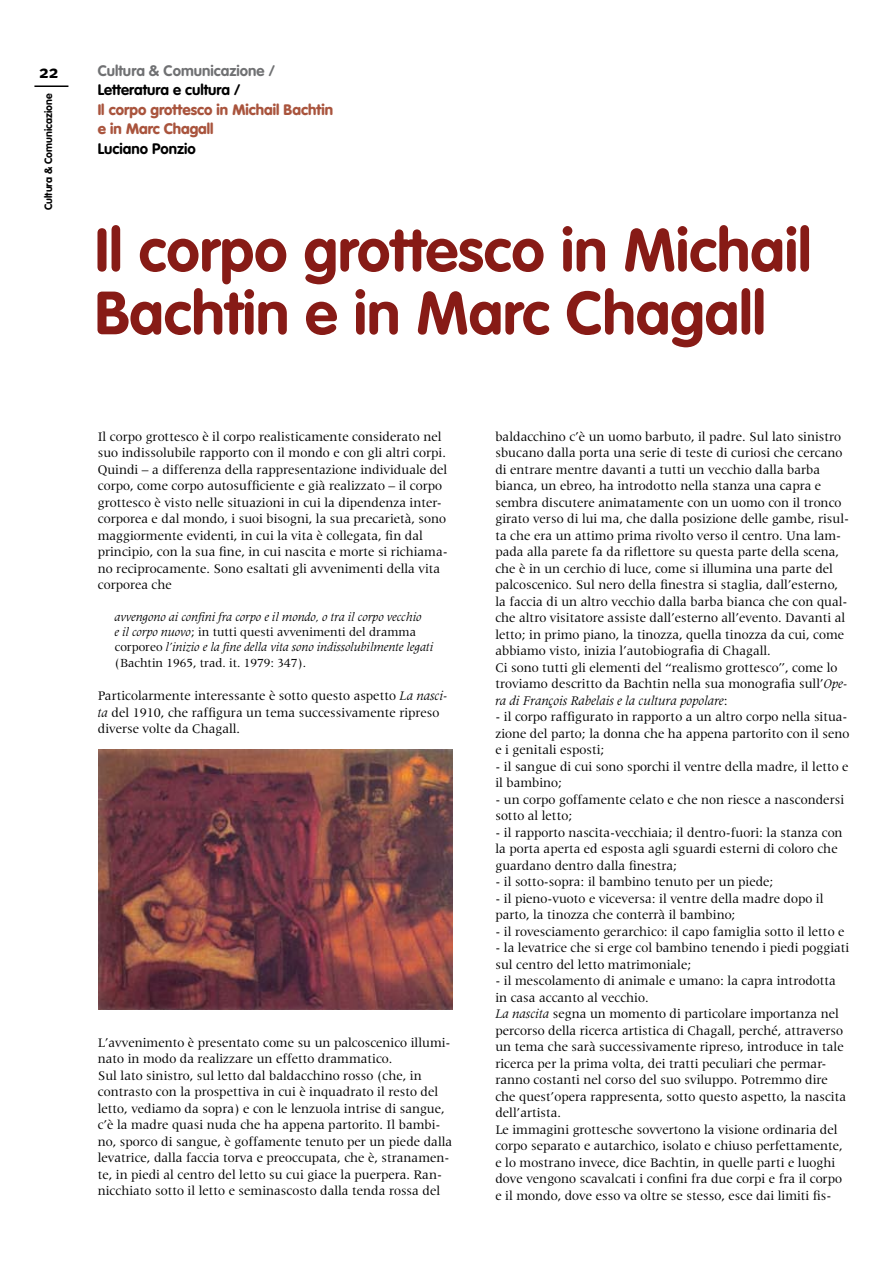
<style>
.page{position:relative;width:893px;height:1263px;background:#fff}
.page>*{position:absolute;margin:0;border:0;box-sizing:border-box;transform-origin:0 0}
.t1{font:700 60px/63px "VAG Rounded";color:#871b16}
.t2{font:700 18px "Meta Plus";color:#000}
.t3{font:900 15px/19.5px "VAG Rounded";color:#a9543d}
.t4{font:700 15px "VAG Rounded";color:#000}
.t5{font:700 15px "VAG Rounded";color:#707173}
.t6{font:13.5px/16.5px "Latin 725 BT";color:#000}
.t7{font:italic 12.75px/15px "Latin 725 BT";color:#000}
.t8{font:12.75px "Latin 725 BT";color:#000}
.t9{font:700 10.5px "VAG Rounded";color:#000}
.s1{font-style:normal}
.s2{font-style:italic}
</style>
<div class="page">
<hr style="left:34px;top:85px;width:34px;height:2px;background:#000">
<img style="left:98px;top:749px;width:354px;height:260px">
<h2 class="t2" style="left:39px;top:61px;width:21px">22</h2>
<p class="t5" style="left:98px;top:61px;width:179px">Cultura &amp; Comunicazione /</p>
<p class="t4" style="left:98px;top:81px;width:144px">Letteratura e cultura /</p>
<p class="t3" style="left:98px;top:99px;width:237px">Il corpo grottesco in Michail Bachtin e in Marc Chagall</p>
<p class="t4" style="left:98px;top:139px;width:100px">Luciano Ponzio</p>
<p class="t9" style="left:42px;top:210px;width:118px;rotate:-90deg">Cultura &amp; Comunicazione</p>
<h1 class="t1" style="left:95px;top:218px;width:718px">Il corpo grottesco in Michail<br>Bachtin e in Marc Chagall</h1>
<p class="t6" style="left:98px;top:428px;width:351px">Il corpo grottesco è il corpo realisticamente considerato nel suo indissolubile rapporto con il mondo e con gli altri corpi.<br>Quindi – a differenza della rappresentazione individuale del corpo, come corpo autosufficiente e già realizzato – il corpo grottesco è visto nelle situazioni in cui la dipendenza inter&shy;corporea e dal mondo, i suoi bisogni, la sua precarietà, sono maggiormente evidenti, in cui la vita è collegata, fin dal principio, con la sua fine, in cui nascita e morte si richiama&shy;no reciprocamente. Sono esaltati gli avvenimenti della vita corporea che</p>
<p class="t7" style="left:115px;top:609px;width:320px">avvengono ai confini fra corpo e il mondo, o tra il corpo vecchio<br>e il corpo nuovo<span class="s1">; in tutti questi avvenimenti del dramma corporeo</span> l’inizio e la fine della vita sono indissolubilmente legati</p>
<p class="t8" style="left:115px;top:656px;width:193px">(Bachtin 1965, trad. it. 1979: 347).</p>
<p class="t6" style="left:98px;top:688px;width:351px">Particolarmente interessante è sotto questo aspetto <span class="s2">La nasci&shy;ta</span> del 1910, che raffigura un tema successivamente ripreso diverse volte da Chagall.</p>
<p class="t6" style="left:98px;top:1034px;width:356px">L’avvenimento è presentato come su un palcoscenico illumi&shy;nato in modo da realizzare un effetto drammatico.<br>Sul lato sinistro, sul letto dal baldacchino rosso (che, in contrasto con la prospettiva in cui è inquadrato il resto del letto, vediamo da sopra) e con le lenzuola intrise di sangue, c’è la madre quasi nuda che ha appena partorito. Il bambi&shy;no, sporco di sangue, è goffamente tenuto per un piede dalla levatrice, dalla faccia torva e preoccupata, che è, stranamen&shy;te, in piedi al centro del letto su cui giace la puerpera. Ran&shy;nicchiato sotto il letto e seminascosto dalla tenda rossa del</p>
<p class="t6" style="left:495px;top:428px;width:355px">baldacchino c’è un uomo barbuto, il padre. Sul lato sinistro sbucano dalla porta una serie di teste di curiosi che cercano di entrare mentre davanti a tutti un vecchio dalla barba bianca, un ebreo, ha introdotto nella stanza una capra e sembra discutere animatamente con un uomo con il tronco girato verso di lui ma, che dalla posizione delle gambe, risul&shy;ta che era un attimo prima rivolto verso il centro. Una lam&shy;pada alla parete fa da riflettore su questa parte della scena, che è in un cerchio di luce, come si illumina una parte del palcoscenico. Sul nero della finestra si staglia, dall’esterno, la faccia di un altro vecchio dalla barba bianca che con qual&shy;che altro visitatore assiste dall’esterno all’evento. Davanti al letto; in primo piano, la tinozza, quella tinozza da cui, come abbiamo visto, inizia l’autobiografia di Chagall.<br>Ci sono tutti gli elementi del “realismo grottesco”, come lo troviamo descritto da Bachtin nella sua monografia sull’<span class="s2">Ope&shy;ra di François Rabelais e la cultura popolare</span>:</p>
<p class="t6" style="left:495px;top:709px;width:355px">- il corpo raffigurato in rapporto a un altro corpo nella situa&shy;zione del parto; la donna che ha appena partorito con il seno e i genitali esposti;</p>
<p class="t6" style="left:495px;top:758px;width:355px">- il sangue di cui sono sporchi il ventre della madre, il letto e il bambino;</p>
<p class="t6" style="left:495px;top:791px;width:350px">- un corpo goffamente celato e che non riesce a nascondersi sotto al letto;</p>
<p class="t6" style="left:495px;top:824px;width:349px">- il rapporto nascita-vecchiaia; il dentro-fuori: la stanza con la porta aperta ed esposta agli sguardi esterni di coloro che guardano dentro dalla finestra;</p>
<p class="t6" style="left:495px;top:874px;width:280px">- il sotto-sopra: il bambino tenuto per un piede;</p>
<p class="t6" style="left:495px;top:890px;width:330px">- il pieno-vuoto e viceversa: il ventre della madre dopo il parto, la tinozza che conterrà il bambino;</p>
<p class="t6" style="left:495px;top:923px;width:351px">- il rovesciamento gerarchico: il capo famiglia sotto il letto e</p>
<p class="t6" style="left:495px;top:940px;width:355px">- la levatrice che si erge col bambino tenendo i piedi poggiati sul centro del letto matrimoniale;</p>
<p class="t6" style="left:495px;top:973px;width:352px">- il mescolamento di animale e umano: la capra introdotta in casa accanto al vecchio.<br><span class="s2">La nascita</span> segna un momento di particolare importanza nel percorso della ricerca artistica di Chagall, perché, attraverso un tema che sarà successivamente ripreso, introduce in tale ricerca per la prima volta, dei tratti peculiari che permar&shy;ranno costanti nel corso del suo sviluppo. Potremmo dire che quest’opera rappresenta, sotto questo aspetto, la nascita dell’artista.<br>Le immagini grottesche sovvertono la visione ordinaria del corpo separato e autarchico, isolato e chiuso perfettamente, e lo mostrano invece, dice Bachtin, in quelle parti e luoghi dove vengono scavalcati i confini fra due corpi e fra il corpo e il mondo, dove esso va oltre se stesso, esce dai limiti fis-</p>
</div>
